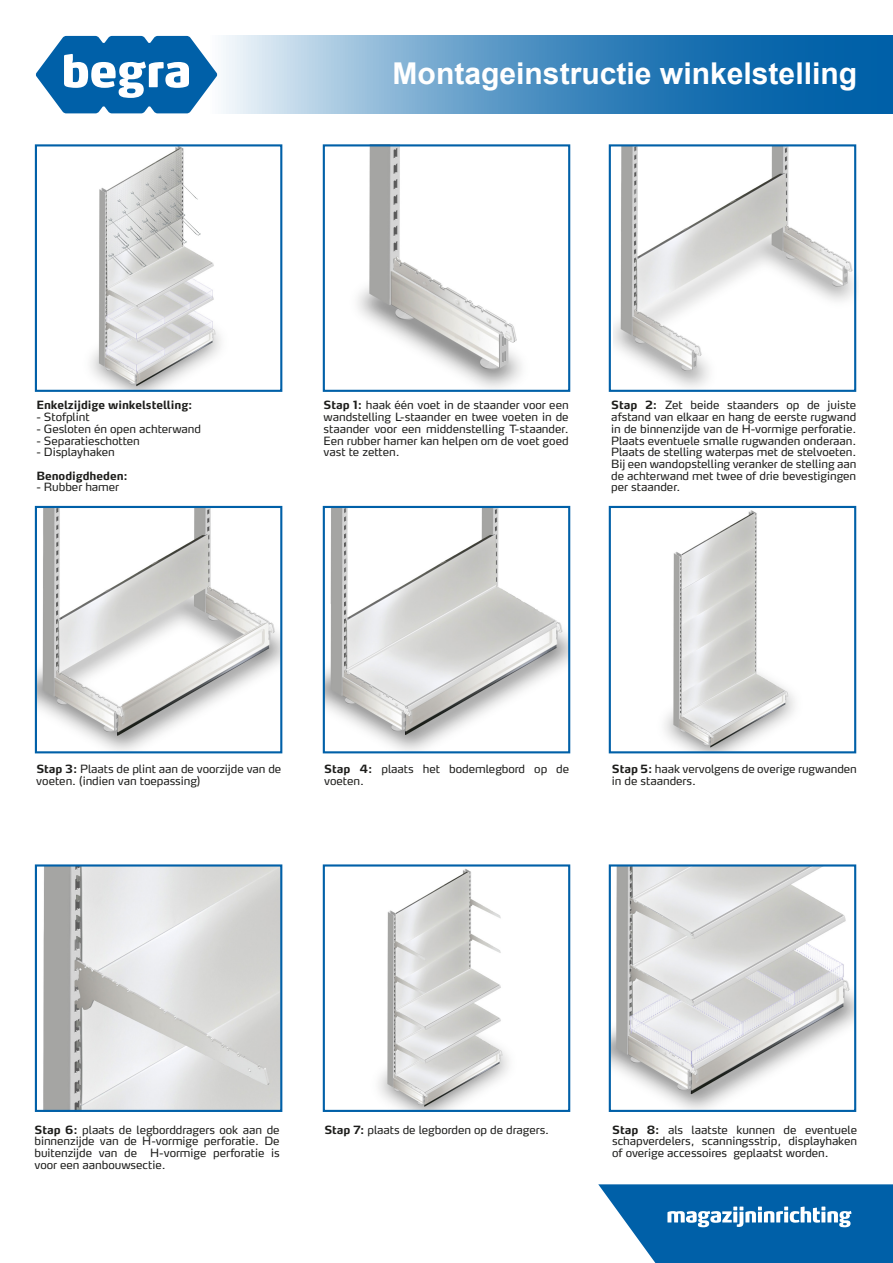
<style>
.page{position:relative;width:893px;height:1263px;background:#fff}
.page>*{position:absolute;margin:0;border:0;box-sizing:border-box;transform-origin:0 0}
.t1{font:700 30px "Arial";color:#fff}
.t2{font:11.25px/11.7px "Max Pro";letter-spacing:-.005em;color:#1d1d1b;text-align:justify}
.t3{font:700 11.25px "Max Pro";letter-spacing:-.005em;color:#1d1d1b}
.s1{font-weight:700}
</style>
<div class="page">
<img style="left:90px;top:147px;width:131px;height:242px">
<svg style="left:217px;top:36px;width:676px;height:77px;background:#5897c5"></svg>
<svg style="left:598px;top:1184px;width:295px;height:79px"></svg>
<svg style="left:36px;top:36px;width:181px;height:77px"></svg>
<img style="left:357px;top:147px;width:165px;height:241px">
<img style="left:613px;top:145px;width:244px;height:246px">
<img style="left:38px;top:509px;width:241px;height:241px">
<img style="left:326px;top:509px;width:241px;height:241px">
<img style="left:664px;top:510px;width:131px;height:240px">
<img style="left:43px;top:867px;width:236px;height:242px">
<img style="left:378px;top:868px;width:131px;height:241px">
<img style="left:612px;top:867px;width:241px;height:242px">
<div style="left:35px;top:144px;width:247px;height:248px;border:2px solid #0060a8"></div>
<div style="left:323px;top:144px;width:247px;height:248px;border:2px solid #0060a8"></div>
<div style="left:609px;top:144px;width:247px;height:248px;border:2px solid #0060a8"></div>
<div style="left:35px;top:506px;width:247px;height:247px;border:2px solid #0060a8"></div>
<div style="left:323px;top:506px;width:247px;height:247px;border:2px solid #0060a8"></div>
<div style="left:609px;top:506px;width:247px;height:247px;border:2px solid #0060a8"></div>
<div style="left:35px;top:864px;width:247px;height:248px;border:2px solid #0060a8"></div>
<div style="left:323px;top:864px;width:247px;height:248px;border:2px solid #0060a8"></div>
<div style="left:609px;top:864px;width:247px;height:248px;border:2px solid #0060a8"></div>
<h1 class="t1" style="left:393px;top:52px;width:466px">Montageinstructie winkelstelling</h1>
<p class="t3" style="left:36px;top:398px;width:158px">Enkelzijdige winkelstelling:</p>
<p class="t2" style="left:36px;top:411px;width:55px">- Stofplint</p>
<p class="t2" style="left:36px;top:423px;width:166px">- Gesloten én open achterwand</p>
<p class="t2" style="left:36px;top:434px;width:105px">- Separatieschotten</p>
<p class="t2" style="left:36px;top:446px;width:80px">- Displayhaken</p>
<p class="t3" style="left:36px;top:468px;width:93px">Benodigdheden:</p>
<p class="t2" style="left:36px;top:481px;width:84px">- Rubber hamer</p>
<p class="t2" style="left:324px;top:399px;width:247px"><span class="s1">Stap 1:</span> haak één voet in de staander voor een wandstelling L-staander en twee voeten in de staander voor een middenstelling T-staander.<br>Een rubber hamer kan helpen om de voet goed vast te zetten.</p>
<p class="t2" style="left:611px;top:399px;width:247px"><span class="s1">Stap 2:</span> Zet beide staanders op de juiste afstand van elkaar en hang de eerste rugwand in de binnenzijde van de H-vormige perforatie.<br>Plaats eventuele smalle rugwanden onderaan.<br>Plaats de stelling waterpas met de stelvoeten.<br>Bij een wandopstelling veranker de stelling aan de achterwand met twee of drie bevestigingen per staander.</p>
<p class="t2" style="left:36px;top:763px;width:247px"><span class="s1">Stap 3:</span> Plaats de plint aan de voorzijde van de voeten. (indien van toepassing)</p>
<p class="t2" style="left:324px;top:763px;width:247px"><span class="s1">Stap 4:</span> plaats het bodemlegbord op de voeten.</p>
<p class="t2" style="left:612px;top:763px;width:247px"><span class="s1">Stap 5:</span> haak vervolgens de overige rugwanden in de staanders.</p>
<p class="t2" style="left:35px;top:1124px;width:247px"><span class="s1">Stap 6:</span> plaats de legborddragers ook aan de binnenzijde van de H-vormige perforatie. De buitenzijde van de H-vormige perforatie is voor een aanbouwsectie.</p>
<p class="t2" style="left:324px;top:1124px;width:226px"><span class="s1">Stap 7:</span> plaats de legborden op de dragers.</p>
<p class="t2" style="left:612px;top:1124px;width:247px"><span class="s1">Stap 8:</span> als laatste kunnen de eventuele schapverdelers, scanningsstrip, displayhaken of overige accessoires geplaatst worden.</p>
</div>
